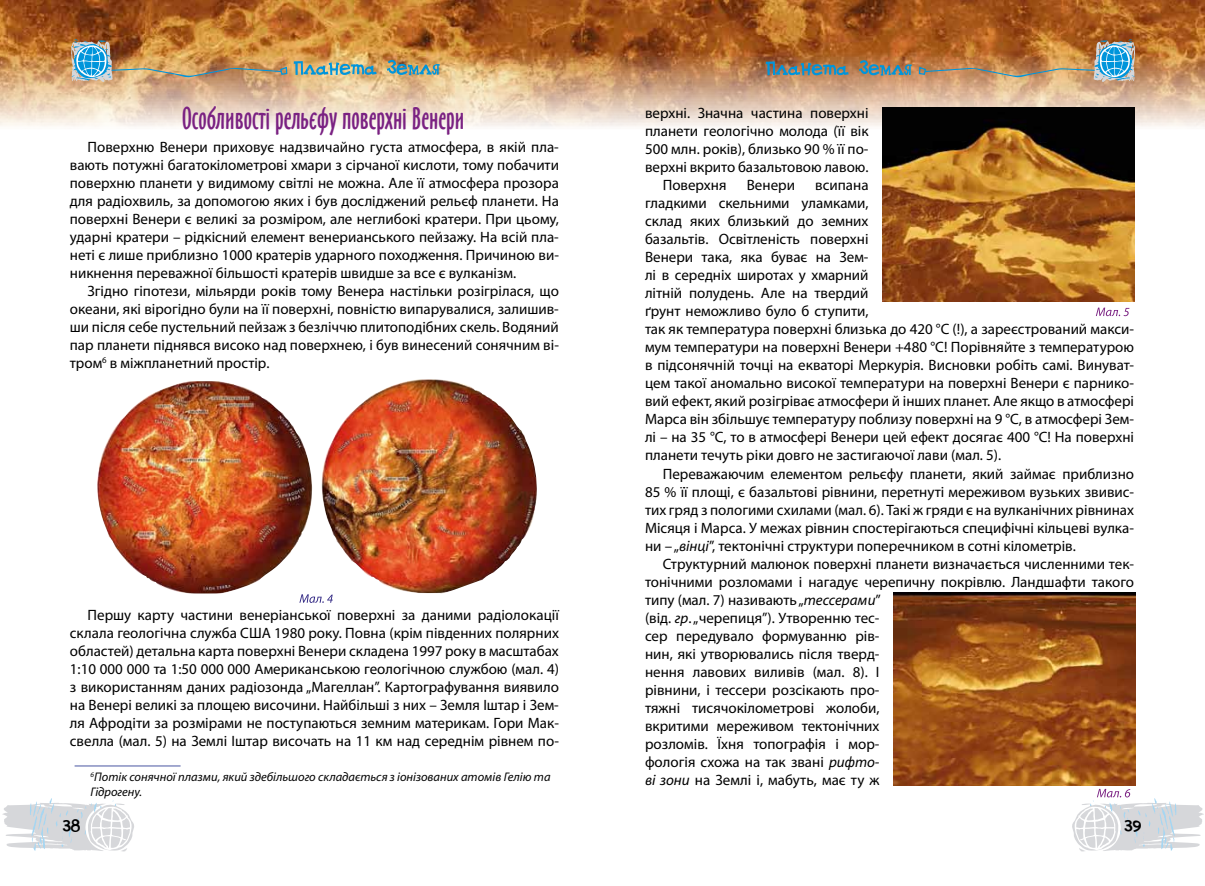
<style>
.page{position:relative;width:1205px;height:886px;background:#fff}
.page>*{position:absolute;margin:0;border:0;box-sizing:border-box;transform-origin:0 0}
.t1{font:28.75px "Oz Handicraft BT";color:#7a2182}
.t2{font:17.5px "DS Goose";color:#000}
.t3{font:15px/18px "Myriad Pro";color:#000;text-align:justify}
.t4{font:italic 12.5px/15px "Myriad Pro";color:#000}
.s1{font-style:italic}
</style>
<div class="page">
<img style="left:0;top:0;width:1204px;height:156px">
<img style="left:71px;top:39px;width:217px;height:43px">
<svg style="left:294px;top:60px;width:146px;height:15px;background:#93a591"></svg>
<img style="left:918px;top:39px;width:217px;height:43px">
<svg style="left:766px;top:60px;width:146px;height:16px;background:#7c8076"></svg>
<svg style="left:2px;top:798px;width:132px;height:53px"></svg>
<img style="left:97px;top:379px;width:440px;height:215px">
<img style="left:883px;top:107px;width:251px;height:194px">
<img style="left:894px;top:592px;width:241px;height:193px">
<hr style="left:75px;top:765px;width:105px;height:1px;background:#4955a1">
<svg style="left:299px;top:594px;width:34px;height:9px"></svg>
<svg style="left:1096px;top:308px;width:33px;height:8px"></svg>
<svg style="left:1072px;top:789px;width:132px;height:62px"></svg>
<h1 class="t1" style="left:182px;top:100px;width:284px">Особливості рельєфу поверхні Венери</h1>
<p class="t3" style="left:70px;top:138px;width:491px;text-indent:18px">Поверхню Венери приховує надзвичайно густа атмосфера, в якій пла&shy;вають потужні багатокілометрові хмари з сірчаної кислоти, тому побачити поверхню планети у видимому світлі не можна. Але її атмосфера прозора для радіохвиль, за допомогою яких і був досліджений рельєф планети. На поверхні Венери є великі за розміром, але неглибокі кратери. При цьому, ударні кратери – рідкісний елемент венерианського пейзажу. На всій пла&shy;неті є лише приблизно 1000 кратерів ударного походження. Причиною ви&shy;никнення переважної більшості кратерів швидше за все є вулканізм.</p>
<p class="t3" style="left:70px;top:282px;width:490px;text-indent:18px">Згідно гіпотези, мільярди років тому Венера настільки розігрілася, що океани, які вірогідно були на її поверхні, повністю випарувалися, залишив&shy;ши після себе пустельний пейзаж з безліччю плитоподібних скель. Водяний пар планети піднявся високо над поверхнею, і був винесений сонячним ві&shy;тром<sup>6</sup> в міжпланетний простір.</p>
<p class="t3" style="left:70px;top:606px;width:490px;text-indent:18px">Першу карту частини венеріанської поверхні за даними радіолокації склала геологічна служба США 1980 року. Повна (крім південних полярних областей) детальна карта поверхні Венери складена 1997 року в масштабах 1:10 000 000 та 1:50 000 000 Американською геологічною службою (мал. 4) з використанням даних радіозонда „Магеллан”. Картографування виявило на Венері великі за площею височини. Найбільші з них – Земля Іштар і Зем&shy;ля Афродіти за розмірами не поступаються земним материкам. Гори Мак&shy;свелла (мал. 5) на Землі Іштар височать на 11 км над середнім рівнем по-</p>
<p class="t4" style="left:91px;top:769px;width:461px"><sup>6</sup>Потік сонячної плазми, який здебільшого складається з іонізованих атомів Гелію та<br>Гідрогену.</p>
<p class="t3" style="left:645px;top:104px;width:225px">верхні. Значна частина поверхні</p>
<p class="t3" style="left:645px;top:122px;width:225px">планети геологічно молода (її вік</p>
<p class="t3" style="left:645px;top:140px;width:225px">500 млн. років), близько 90 % її по-</p>
<p class="t3" style="left:645px;top:158px;width:225px">верхні вкрито базальтовою лавою.</p>
<p class="t3" style="left:663px;top:176px;width:65px">Поверхня</p>
<p class="t3" style="left:747px;top:176px;width:50px">Венери</p>
<p class="t3" style="left:645px;top:176px;width:490px;text-align:left;text-indent:170px">всипана<br>гладкими скельними уламками,<br>склад яких близький до земних<br>базальтів. Освітленість поверхні<br>Венери така, яка буває на Зем-<br>лі в середніх широтах у хмарний<br>літній полудень. Але на твердий<br>ґрунт неможливо було б ступити,<br>так як температура поверхні близька до 420 °С (!), а зареєстрований макси&shy;мум температури на поверхні Венери +480 °C! Порівняйте з температурою в підсонячній точці на екваторі Меркурія. Висновки робіть самі. Винуват&shy;цем такої аномально високої температури на поверхні Венери є парнико&shy;вий ефект, який розігріває атмосфери й інших планет. Але якщо в атмосфері Марса він збільшує температуру поблизу поверхні на 9 °С, в атмосфері Зем&shy;лі – на 35 °С, то в атмосфері Венери цей ефект досягає 400 °С! На поверхні планети течуть ріки довго не застигаючої лави (мал. 5).</p>
<p class="t3" style="left:645px;top:464px;width:491px;text-indent:18px">Переважаючим елементом рельєфу планети, який займає приблизно 85 % її площі, є базальтові рівнини, перетнуті мереживом вузьких звивис&shy;тих гряд з пологими схилами (мал. 6). Такі ж гряди є на вулканічних рівнинах Місяця і Марса. У межах рівнин спостерігаються специфічні кільцеві вулка&shy;ни – „<span class="s1">вінці</span>”, тектонічні структури поперечником в сотні кілометрів.</p>
<p class="t3" style="left:645px;top:554px;width:491px;text-align:left;text-indent:18px">Структурний малюнок поверхні планети визначається численними тек&shy;тонічними розломами і нагадує черепичну покрівлю. Ландшафти такого типу (мал. 7) називають „<span class="s1">тессерами</span>”<br>(від. <span class="s1">гр</span>. „черепиця”). Утворенню тес-<br>сер передувало формуванню рів-<br>нин, які утворювались після тверд-<br>нення лавових виливів (мал. 8). І<br>рівнини, і тессери розсікають про-<br>тяжні тисячокілометрові жолоби,<br>вкритими мереживом тектонічних<br>розломів. Їхня топографія і мор-<br>фологія схожа на так звані <span class="s1">рифто-<br>ві зони</span> на Землі і, мабуть, має ту ж</p>
<p class="t2" style="left:63px;top:816px;width:19px">38</p>
<p class="t2" style="left:1124px;top:816px;width:18px">39</p>
</div>
